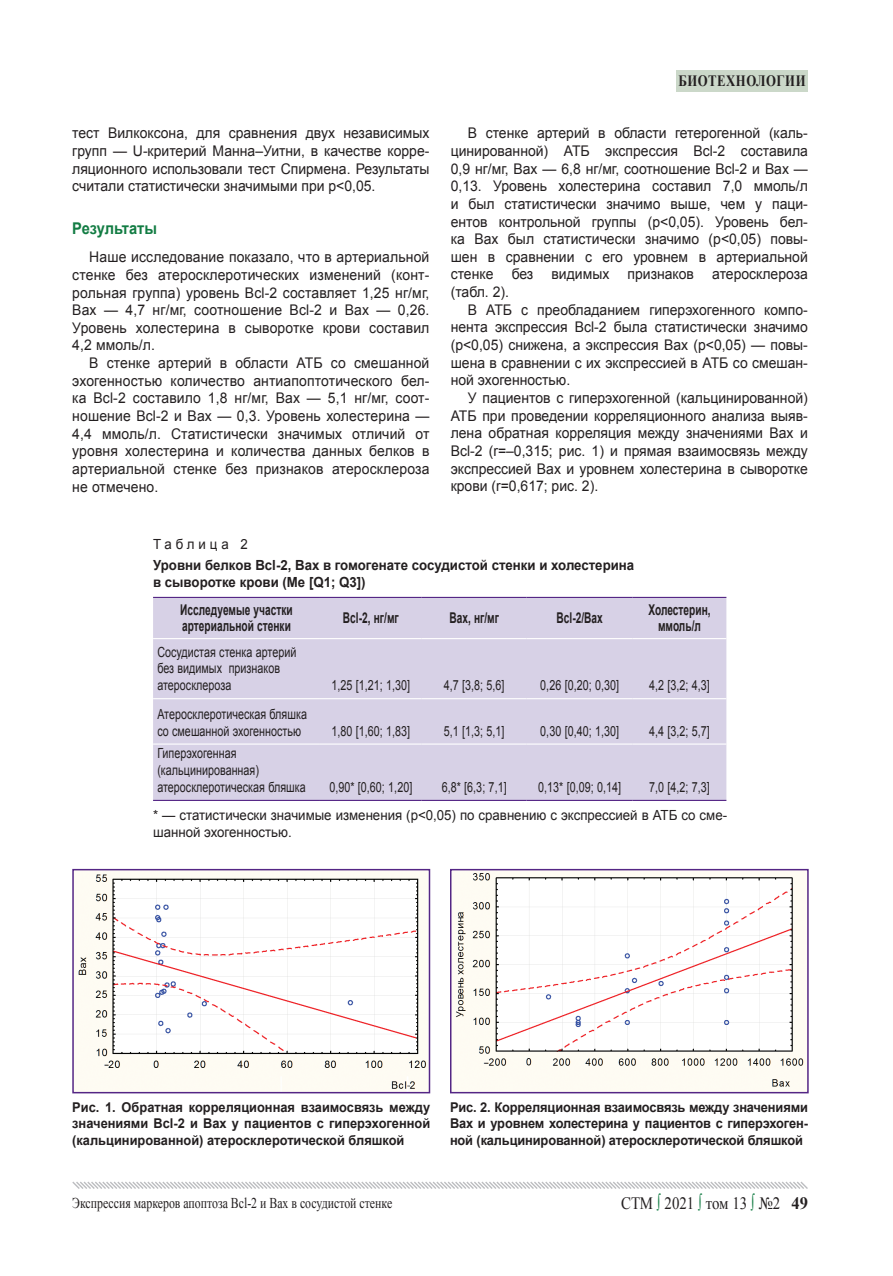
<style>
.page{position:relative;width:893px;height:1276px;background:#fff}
.page>*{position:absolute;margin:0;border:0;box-sizing:border-box;transform-origin:0 0}
.t1{font:17.4px "Times New Roman";color:#231f20;scale:.86 1}
.Jzag__зеленый{font:700 16.2px "Arial";color:#127c43;scale:.9 1}
.t2{font:700 15.75px "Times New Roman";letter-spacing:.04em;color:#231f20;scale:.81 1}
.Колонтитул{font:15px "Times New Roman";color:#231f20;scale:.79 1}
.Jтабл-шапка{font:700 14.85px/16.2px "Arial";letter-spacing:.005em;color:#231f20;scale:.68 1}
.Основной_текст{font:14.7px/17.7px "Arial";color:#231f20;text-align:justify;scale:.95 1}
.Jтабл{font:13.95px/16.8px "Arial";letter-spacing:.005em;color:#231f20;scale:.77 1}
.Примечание{font:13.95px/16.8px "Arial";color:#231f20;scale:.95 1}
.Jztab{font:700 13.95px/16.8px "Arial";color:#231f20;scale:.95 1}
.таблица{font:13.95px "Arial";letter-spacing:.3em;color:#231f20;scale:.95 1}
.Подрис_подпись{font:700 13.5px/16.2px "Arial";letter-spacing:-.01em;color:#231f20;text-align:justify;scale:.95 1}
.s1{color:#127c43}
.s2{font-weight:700}
</style>
<div class="page">
<svg style="left:72px;top:1181px;width:736px;height:8px"></svg>
<div style="left:676px;top:70px;width:132px;height:21px;background:#cbd8c9"></div>
<div style="left:153px;top:598px;width:573px;height:202px;background:#d7d1e6"></div>
<hr style="left:153px;top:638px;width:167px;height:1px;background:#fff">
<hr style="left:320px;top:638px;width:102px;height:1px;background:#fff">
<hr style="left:422px;top:638px;width:105px;height:1px;background:#fff">
<hr style="left:527px;top:638px;width:106px;height:1px;background:#fff">
<hr style="left:633px;top:638px;width:93px;height:1px;background:#fff">
<hr style="left:153px;top:698px;width:167px;height:1px;background:#fff">
<hr style="left:320px;top:698px;width:102px;height:1px;background:#fff">
<hr style="left:422px;top:698px;width:105px;height:1px;background:#fff">
<hr style="left:527px;top:698px;width:106px;height:1px;background:#fff">
<hr style="left:633px;top:698px;width:93px;height:1px;background:#fff">
<hr style="left:153px;top:743px;width:167px;height:1px;background:#fff">
<hr style="left:320px;top:743px;width:102px;height:1px;background:#fff">
<hr style="left:422px;top:743px;width:105px;height:1px;background:#fff">
<hr style="left:527px;top:743px;width:106px;height:1px;background:#fff">
<hr style="left:633px;top:743px;width:93px;height:1px;background:#fff">
<hr style="left:153px;top:597px;width:167px;height:1px;background:#542685">
<hr style="left:320px;top:597px;width:102px;height:1px;background:#542685">
<hr style="left:422px;top:597px;width:105px;height:1px;background:#542685">
<hr style="left:527px;top:597px;width:106px;height:1px;background:#542685">
<hr style="left:633px;top:597px;width:93px;height:1px;background:#542685">
<hr style="left:153px;top:800px;width:167px;height:1px;background:#542685">
<hr style="left:320px;top:800px;width:102px;height:1px;background:#542685">
<hr style="left:422px;top:800px;width:105px;height:1px;background:#542685">
<hr style="left:527px;top:800px;width:106px;height:1px;background:#542685">
<hr style="left:633px;top:800px;width:93px;height:1px;background:#542685">
<img style="left:75px;top:872px;width:352px;height:218px">
<div style="left:72px;top:869px;width:358px;height:224px;border:2px solid #542685"></div>
<img style="left:453px;top:872px;width:353px;height:218px">
<div style="left:450px;top:869px;width:359px;height:224px;border:2px solid #542685"></div>
<p class="Основной_текст" style="left:72px;top:124px;width:377px">тест Вилкоксона, для сравнения двух независимых групп — U-критерий Манна–Уитни, в качестве корре&shy;ляционного использовали тест Спирмена. Результаты считали статистически значимыми при р&lt;0,05.</p>
<p class="Jzag__зеленый" style="left:72px;top:218px;width:96px">Результаты</p>
<p class="Основной_текст" style="left:72px;top:248px;width:377px;text-indent:17px">Наше исследование показало, что в артериальной стенке без атеросклеротических изменений (конт&shy;рольная группа) уровень Всl-2 cоставляет 1,25 нг/мг, Вах — 4,7 нг/мг, соотношение Всl-2 и Вах — 0,26.<br>Уровень холестерина в сыворотке крови составил 4,2 ммоль/л.</p>
<p class="Основной_текст" style="left:72px;top:354px;width:377px;text-indent:17px">В стенке артерий в области АТБ со смешанной эхогенностью количество антиапоптотического бел&shy;ка Всl-2 составило 1,8 нг/мг, Вах — 5,1 нг/мг, соот&shy;ношение Всl-2 и Вах — 0,3. Уровень холестерина — 4,4 ммоль/л. Статистически значимых отличий от уровня холестерина и количества данных белков в артериальной стенке без признаков атеросклероза не отмечено.</p>
<p class="t2" style="left:678px;top:70px;width:158px">БИОТЕХНОЛОГИИ</p>
<p class="Основной_текст" style="left:451px;top:124px;width:377px;text-indent:17px">В стенке артерий в области гетерогенной (каль&shy;цинированной) АТБ экспрессия Всl-2 составила 0,9 нг/мг, Вах — 6,8 нг/мг, соотношение Всl-2 и Вах — 0,13. Уровень холестерина составил 7,0 ммоль/л и был статистически значимо выше, чем у паци&shy;ентов контрольной группы (р&lt;0,05). Уровень бел&shy;ка Вах был статистически значимо (р&lt;0,05) повы&shy;шен в сравнении с его уровнем в артериальной стенке без видимых признаков атеросклероза (табл. 2).</p>
<p class="Основной_текст" style="left:451px;top:301px;width:377px;text-indent:17px">В АТБ с преобладанием гиперэхогенного компо&shy;нента экспрессия Всl-2 была статистически значимо (р&lt;0,05) снижена, а экспрессия Вах (р&lt;0,05) — повы&shy;шена в сравнении с их экспрессией в АТБ со смешан&shy;ной эхогенностью.</p>
<p class="Основной_текст" style="left:451px;top:389px;width:377px;text-indent:17px">У пациентов с гиперэхогенной (кальцинированной)<br>АТБ при проведении корреляционного анализа выяв&shy;лена обратная корреляция между значениями Вах и Всl-2 (r=–0,315; рис. 1) и прямая взаимосвязь между экспрессией Вах и уровнем холестерина в сыворотке крови (r=0,617; рис. 2).</p>
<p class="таблица" style="left:153px;top:535px;width:101px">Таблица 2</p>
<p class="Jztab" style="left:153px;top:557px;width:508px">Уровни белков Всl-2, Вах в гомогенате сосудистой стенки и холестерина в сыворотке крови (Me [Q1; Q3])</p>
<p class="Jтабл-шапка" style="left:180px;top:602px;width:167px">Исследуемые участки артериальной стенки</p>
<p class="Jтабл-шапка" style="left:343px;top:610px;width:84px">Всl-2, нг/мг</p>
<p class="Jтабл-шапка" style="left:449px;top:610px;width:74px">Вах, нг/мг</p>
<p class="Jтабл-шапка" style="left:556px;top:610px;width:70px">Bcl-2/Вах</p>
<p class="Jтабл-шапка" style="left:648px;top:602px;width:93px;text-align:center">Холестерин, ммоль/л</p>
<p class="Jтабл" style="left:157px;top:643px;width:182px">Сосудистая стенка артерий без видимых признаков атеросклероза</p>
<p class="Jтабл" style="left:331px;top:677px;width:104px">1,25 [1,21; 1,30]</p>
<p class="Jтабл" style="left:444px;top:677px;width:80px">4,7 [3,8; 5,6]</p>
<p class="Jтабл" style="left:540px;top:677px;width:104px">0,26 [0,20; 0,30]</p>
<p class="Jтабл" style="left:649px;top:677px;width:80px">4,2 [3,2; 4,3]</p>
<p class="Jтабл" style="left:157px;top:705px;width:196px">Атеросклеротическая бляшка со смешанной эхогенностью</p>
<p class="Jтабл" style="left:331px;top:722px;width:104px">1,80 [1,60; 1,83]</p>
<p class="Jтабл" style="left:444px;top:722px;width:80px">5,1 [1,3; 5,1]</p>
<p class="Jтабл" style="left:540px;top:722px;width:104px">0,30 [0,40; 1,30]</p>
<p class="Jтабл" style="left:649px;top:722px;width:80px">4,4 [3,2; 5,7]</p>
<p class="Jтабл" style="left:157px;top:745px;width:194px">Гиперэхогенная (кальцинированная) атеросклеротическая бляшка</p>
<p class="Jтабл" style="left:329px;top:779px;width:109px">0,90* [0,60; 1,20]</p>
<p class="Jтабл" style="left:442px;top:779px;width:86px">6,8* [6,3; 7,1]</p>
<p class="Jтабл" style="left:538px;top:779px;width:109px">0,13* [0,09; 0,14]</p>
<p class="Jтабл" style="left:649px;top:779px;width:80px">7,0 [4,2; 7,3]</p>
<p class="Примечание" style="left:153px;top:807px;width:606px">* — статистически значимые изменения (p&lt;0,05) по сравнению с экспрессией в АТБ со сме&shy;шанной эхогенностью.</p>
<p class="Подрис_подпись" style="left:72px;top:1099px;width:378px">Рис. 1. Обратная корреляционная взаимосвязь между значениями Вcl-2 и Вах у пациентов с гиперэхогенной (кальцинированной) атеросклеротической бляшкой</p>
<p class="Подрис_подпись" style="left:450px;top:1099px;width:378px">Рис. 2. Корреляционная взаимосвязь между значениями Вах и уровнем холестерина у пациентов с гиперэхоген&shy;ной (кальцинированной) атеросклеротической бляшкой</p>
<p class="Колонтитул" style="left:72px;top:1192px;width:406px">Экспрессия маркеров апоптоза Всl-2 и Вах в сосудистой стенке</p>
<p class="t1" style="left:621px;top:1191px;width:219px">СТМ <span class="s1">∫</span> 2021 <span class="s1">∫</span> том 13 <span class="s1">∫</span> №2 <span class="s2">49</span></p>
</div>
